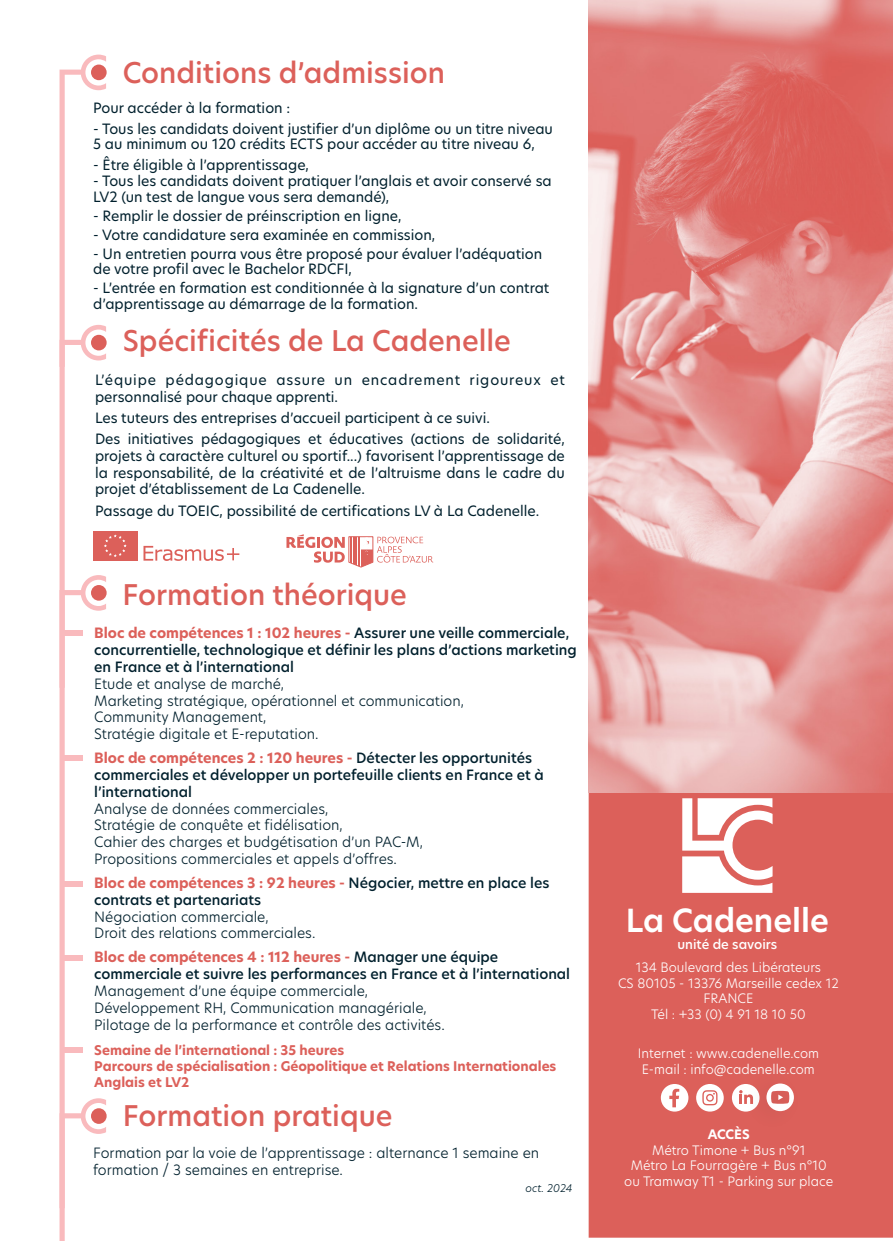
<style>
.page{position:relative;width:893px;height:1241px;background:#fff}
.page>*{position:absolute;margin:0;border:0;box-sizing:border-box;transform-origin:0 0}
.t1{font:600 31.32px "Hero New";color:#fff}
.t2{font:500 28px "Hero New";color:#dc605a}
.t3{font:14px/15.8px "Hero New";color:#00202d}
.t4{font:300 14px/16.8px "Hero New";color:#00202d}
.t5{font:500 14px/16.8px "Hero New";color:#00202d}
.t6{font:14px/16.8px "Hero New";letter-spacing:.06em;color:#00202d}
.t7{font:700 13.12px/15.8px "Hero New";color:#dc605a}
.t8{font:300 12.78px/15.4px "Hero New";color:#fff;text-align:center}
.t9{font:500 12.78px "Hero New";color:#fff}
.t10{font:700 12.78px "Hero New";letter-spacing:-.005em;color:#fff}
.t11{font:italic 300 10.5px "Hero New";color:#00202d}
.s1{font-weight:700;color:#dc605a}
</style>
<div class="page">
<div style="left:589px;top:792px;width:304px;height:445px;background:#dc605a"></div>
<img style="left:589px;top:0;width:304px;height:792px">
<svg style="left:682px;top:798px;width:91px;height:94px"></svg>
<svg style="left:143px;top:546px;width:96px;height:15px"></svg>
<div style="left:93px;top:531px;width:44px;height:29px;background:#dc605a"></div>
<svg style="left:286px;top:534px;width:147px;height:33px"></svg>
<svg style="left:696px;top:1083px;width:28px;height:28px"></svg>
<svg style="left:702px;top:1089px;width:15px;height:16px"></svg>
<div style="left:732px;top:1083px;width:27px;height:28px;background:#fff;border-radius:14px"></div>
<svg style="left:739px;top:1090px;width:1px;height:13px"></svg>
<div style="left:661px;top:1083px;width:27px;height:28px;background:#fff;border-radius:14px"></div>
<svg style="left:669px;top:1088px;width:10px;height:19px"></svg>
<div style="left:740px;top:1067px;width:64px;height:64px;background:#231f20;opacity:.1"></div>
<svg style="left:766px;top:1083px;width:28px;height:27px"></svg>
<svg style="left:60px;top:55px;width:67px;height:1185px"></svg>
<div style="left:91px;top:1107px;width:16px;height:16px;background:#dc605a;border-radius:50%"></div>
<p class="t2" style="left:123px;top:54px;width:324px">Conditions d’admission</p>
<p class="t3" style="left:93px;top:100px;width:199px">Pour accéder à la formation :</p>
<p class="t3" style="left:93px;top:120px;width:461px">- Tous les candidats doivent justifier d’un diplôme ou un titre niveau<br>5 au minimum ou 120 crédits ECTS pour accéder au titre niveau 6,</p>
<p class="t3" style="left:93px;top:157px;width:217px">- Être éligible à l’apprentissage,</p>
<p class="t3" style="left:93px;top:173px;width:460px">- Tous les candidats doivent pratiquer l’anglais et avoir conservé sa<br>LV2 (un test de langue vous sera demandé),</p>
<p class="t3" style="left:93px;top:207px;width:310px">- Remplir le dossier de préinscription en ligne,</p>
<p class="t3" style="left:93px;top:226px;width:344px">- Votre candidature sera examinée en commission,</p>
<p class="t3" style="left:93px;top:245px;width:451px">- Un entretien pourra vous être proposé pour évaluer l’adéquation de votre profil avec le Bachelor RDCFI,</p>
<p class="t3" style="left:93px;top:280px;width:458px">- L’entrée en formation est conditionnée à la signature d’un contrat d’apprentissage au démarrage de la formation.</p>
<p class="t2" style="left:123px;top:321px;width:390px">Spécificités de La Cadenelle</p>
<p class="t6" style="left:95px;top:371px;width:471px">L’équipe pédagogique assure un encadrement rigoureux et personnalisé pour chaque apprenti.</p>
<p class="t3" style="left:95px;top:410px;width:396px">Les tuteurs des entreprises d’accueil participent à ce suivi.</p>
<p class="t3" style="left:95px;top:430px;width:471px;line-height:16.8px;text-align:justify">Des initiatives pédagogiques et éducatives (actions de solidarité, projets à caractère culturel ou sportif...) favorisent l’apprentissage de la responsabilité, de la créativité et de l’altruisme dans le cadre du projet d’établissement de La Cadenelle.</p>
<p class="t3" style="left:95px;top:503px;width:446px">Passage du TOEIC, possibilité de certifications LV à La Cadenelle.</p>
<p class="t2" style="left:123px;top:575px;width:286px">Formation théorique</p>
<p class="t5" style="left:94px;top:624px;width:484px"><span class="s1">Bloc de compétences 1 : 102 heures -</span> Assurer une veille commerciale, concurrentielle, technologique et définir les plans d’actions marketing en France et à l’international</p>
<p class="t4" style="left:94px;top:675px;width:191px">Etude et analyse de marché,</p>
<p class="t4" style="left:94px;top:691px;width:371px">Marketing stratégique, opérationnel et communication,<br>Community Management,</p>
<p class="t4" style="left:94px;top:725px;width:226px">Stratégie digitale et E-reputation.</p>
<p class="t5" style="left:94px;top:749px;width:451px"><span class="s1">Bloc de compétences 2 : 120 heures -</span> Détecter les opportunités commerciales et développer un portefeuille clients en France et à l’international</p>
<p class="t4" style="left:94px;top:799px;width:236px">Analyse de données commerciales,</p>
<p class="t4" style="left:94px;top:816px;width:250px">Stratégie de conquête et fidélisation,</p>
<p class="t4" style="left:94px;top:833px;width:330px">Cahier des charges et budgétisation d’un PAC-M,</p>
<p class="t4" style="left:94px;top:850px;width:304px">Propositions commerciales et appels d’offres.</p>
<p class="t5" style="left:94px;top:874px;width:457px"><span class="s1">Bloc de compétences 3 : 92 heures -</span> Négocier, mettre en place les contrats et partenariats</p>
<p class="t4" style="left:94px;top:907px;width:176px">Négociation commerciale,</p>
<p class="t4" style="left:94px;top:924px;width:223px">Droit des relations commerciales.</p>
<p class="t5" style="left:94px;top:948px;width:477px"><span class="s1">Bloc de compétences 4 : 112 heures -</span> Manager une équipe commerciale et suivre les performances en France et à l’international</p>
<p class="t4" style="left:94px;top:981px;width:275px">Management d’une équipe commerciale,</p>
<p class="t4" style="left:94px;top:998px;width:334px">Développement RH, Communication managériale,</p>
<p class="t4" style="left:94px;top:1015px;width:352px">Pilotage de la performance et contrôle des activités.</p>
<p class="t7" style="left:94px;top:1042px;width:464px">Semaine de l’international : 35 heures<br>Parcours de spécialisation : Géopolitique et Relations Internationales<br>Anglais et LV2</p>
<p class="t2" style="left:123px;top:1096px;width:271px">Formation pratique</p>
<p class="t4" style="left:93px;top:1144px;width:448px">Formation par la voie de l’apprentissage : alternance 1 semaine en formation / 3 semaines en entreprise.</p>
<p class="t11" style="left:525px;top:1180px;width:49px">oct. 2024</p>
<p class="t1" style="left:626px;top:898px;width:205px">La Cadenelle</p>
<p class="t9" style="left:677px;top:935px;width:101px">unité de savoirs</p>
<p class="t8" style="left:636px;top:959px;width:187px">134 Boulevard des Libérateurs</p>
<p class="t8" style="left:618px;top:974px;width:222px">CS 80105 - 13376 Marseille cedex 12</p>
<p class="t8" style="left:703px;top:990px;width:51px">FRANCE</p>
<p class="t8" style="left:651px;top:1005px;width:156px">Tél : +33 (0) 4 91 18 10 50</p>
<p class="t8" style="left:638px;top:1045px;width:183px">Internet : www.cadenelle.com</p>
<p class="t8" style="left:642px;top:1060px;width:174px">E-mail : info@cadenelle.com</p>
<p class="t10" style="left:708px;top:1125px;width:43px">ACCÈS</p>
<p class="t8" style="left:652px;top:1141px;width:155px">Métro Timone + Bus n°91</p>
<p class="t8" style="left:624px;top:1157px;width:210px">Métro La Fourragère + Bus n°10 ou Tramway T1 - Parking sur place</p>
</div>
